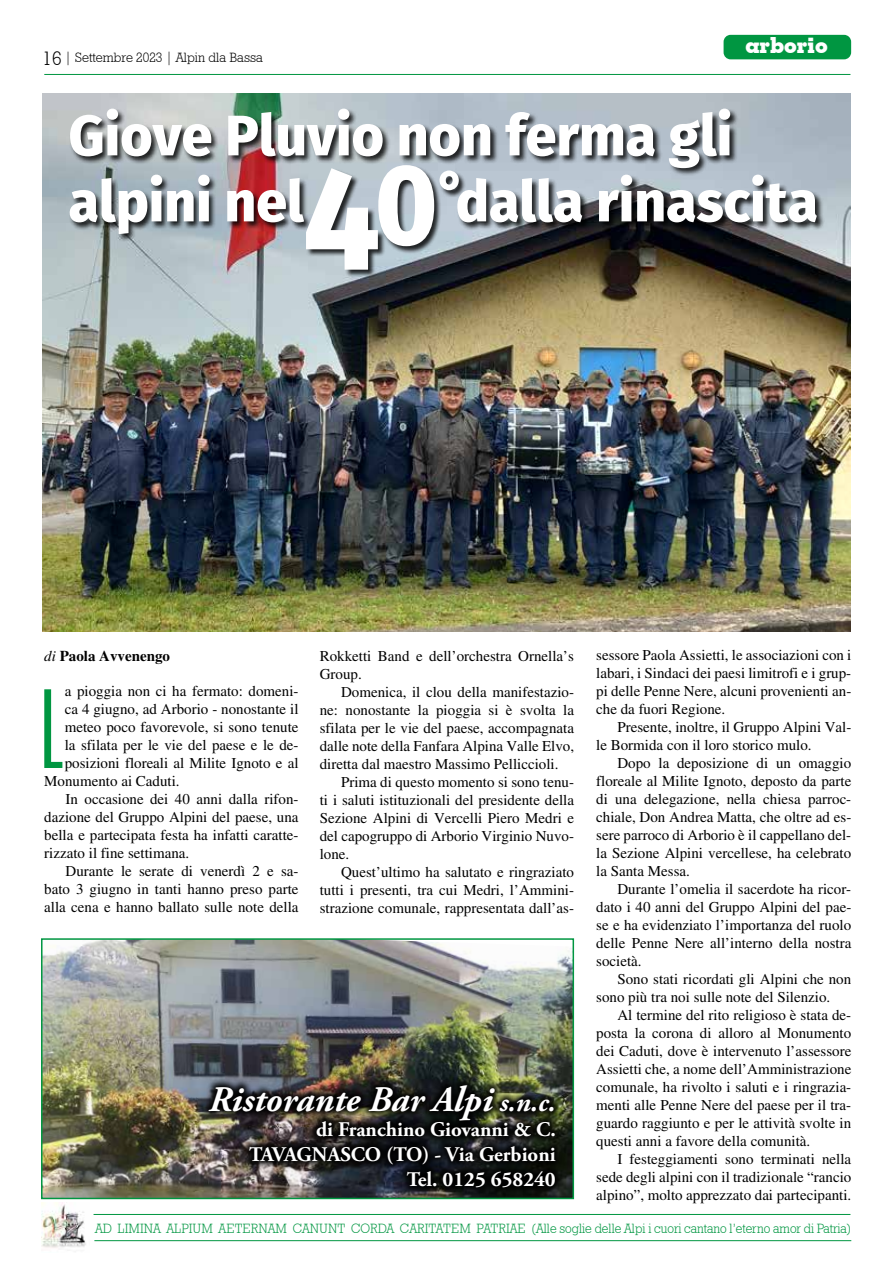
<style>
.page{position:relative;width:893px;height:1263px;background:#fff}
.page>*{position:absolute;margin:0;border:0;box-sizing:border-box;transform-origin:0 0}
.t1{font:800 145.5px "Fira Sans";color:#fff;scale:.93 1}
.t2{font:300 ultra-condensed 109.05px "Univers LT Std";color:#009641;scale:.95 1}
.t3{font:800 57px/66px "Fira Sans";color:#fff}
.t4{font:italic 700 36px "Adobe Garamond Pro";color:#fff}
.t5{font:700 22.2px "Geometric Slab 703 BT Xtra";color:#fff}
.t6{font:700 20.85px/24.9px "Adobe Garamond Pro";color:#fff;text-align:right}
.t7{font:15px/18px "Times LT Std";color:#000;text-align:justify}
.t8{font:700 15px "Times LT Std";color:#000}
.t9{font:13.5px "Geometric Slab 712 BT Light A";color:#009641;scale:.95 1}
.t10{font:13.5px "Geometric Slab 712 BT Light A";color:#000}
.s1{font-size:19.5px}
.s2{font-weight:400;font-style:italic}
.s3{font-size:27.75px}
</style>
<div class="page">
<hr style="left:44px;top:74px;width:806px;height:1px;background:#009641">
<div style="left:724px;top:35px;width:127px;height:24px;background:#009641;border-radius:7px"></div>
<img style="left:44px;top:941px;width:527px;height:255px">
<div style="left:41px;top:938px;width:533px;height:261px;border:2px solid #009641"></div>
<img style="left:200px;top:1076px;width:365px;height:120px">
<img style="left:43px;top:94px;width:808px;height:537px">
<div style="left:69px;top:108px;width:756px;height:134px;background:#000;opacity:.83"></div>
<div style="left:306px;top:165px;width:160px;height:112px;background:#000;opacity:.83"></div>
<hr style="left:94px;top:1240px;width:757px;height:1px;background:#009641">
<img style="left:42px;top:1202px;width:44px;height:46px">
<hr style="left:94px;top:1214px;width:756px;height:1px;background:#009641">
<p class="t10" style="left:43px;top:49px;width:222px"><span class="s1">16</span> | Settembre 2023 | Alpin dla Bassa</p>
<h3 class="t5" style="left:745px;top:32px;width:84px">arborio</h3>
<h3 class="t3" style="left:69px;top:98px;width:665px">Giove Pluvio non ferma gli alpini nel</h3>
<h1 class="t1" style="left:303px;top:93px;width:176px">4<sup>0</sup><sup>°</sup></h1>
<h3 class="t3" style="left:456px;top:164px;width:364px">dalla rinascita</h3>
<p class="t8" style="left:44px;top:647px;width:127px"><span class="s2">di</span> Paola Avvenengo</p>
<h2 class="t2" style="left:39px;top:672px;width:30px">L</h2>
<p class="t7" style="left:65px;top:682px;width:235px">a pioggia non ci ha fermato: domeni-</p>
<p class="t7" style="left:65px;top:700px;width:235px">ca 4 giugno, ad Arborio - nonostante il</p>
<p class="t7" style="left:65px;top:718px;width:235px">meteo poco favorevole, si sono tenute</p>
<p class="t7" style="left:65px;top:736px;width:235px">la sfilata per le vie del paese e le de-</p>
<p class="t7" style="left:65px;top:754px;width:235px">posizioni floreali al Milite Ignoto e al</p>
<p class="t7" style="left:44px;top:772px;width:137px">Monumento ai Caduti.</p>
<p class="t7" style="left:66px;top:790px;width:234px">In occasione dei 40 anni dalla rifon-</p>
<p class="t7" style="left:44px;top:808px;width:256px">dazione del Gruppo Alpini del paese, una</p>
<p class="t7" style="left:44px;top:826px;width:256px">bella e partecipata festa ha infatti caratte-</p>
<p class="t7" style="left:44px;top:844px;width:146px">rizzato il fine settimana.</p>
<p class="t7" style="left:66px;top:862px;width:234px">Durante le serate di venerdì 2 e sa-</p>
<p class="t7" style="left:44px;top:880px;width:256px">bato 3 giugno in tanti hanno preso parte</p>
<p class="t7" style="left:44px;top:898px;width:256px">alla cena e hanno ballato sulle note della</p>
<p class="t7" style="left:320px;top:647px;width:256px">Rokketti Band e dell’orchestra Ornella’s<br>Group.</p>
<p class="t7" style="left:320px;top:683px;width:256px;text-indent:21px">Domenica, il clou della manifestazio&shy;ne: nonostante la pioggia si è svolta la sfilata per le vie del paese, accompagnata dalle note della Fanfara Alpina Valle Elvo, diretta dal maestro Massimo Pelliccioli.</p>
<p class="t7" style="left:320px;top:773px;width:256px;text-indent:21px">Prima di questo momento si sono tenu&shy;ti i saluti istituzionali del presidente della Sezione Alpini di Vercelli Piero Medri e del capogruppo di Arborio Virginio Nuvo&shy;lone.</p>
<p class="t7" style="left:320px;top:863px;width:256px;text-indent:21px">Quest’ultimo ha salutato e ringraziato tutti i presenti, tra cui Medri, l’Ammini&shy;strazione comunale, rappresentata dall’as-</p>
<h3 class="t4" style="left:209px;top:1079px;width:349px">Ristorante Bar Alpi <span class="s3">s.n.c.</span></h3>
<h3 class="t6" style="left:249px;top:1117px;width:308px">di Franchino Giovanni &amp; C.<br>TAVAGNASCO (TO) - Via Gerbioni<br>Tel. 0125 658240</h3>
<p class="t7" style="left:596px;top:646px;width:257px">sessore Paola Assietti, le associazioni con i labari, i Sindaci dei paesi limitrofi e i grup&shy;pi delle Penne Nere, alcuni provenienti an&shy;che da fuori Regione.</p>
<p class="t7" style="left:596px;top:718px;width:257px;text-indent:21px">Presente, inoltre, il Gruppo Alpini Val&shy;le Bormida con il loro storico mulo.</p>
<p class="t7" style="left:596px;top:754px;width:257px;text-indent:21px">Dopo la deposizione di un omaggio floreale al Milite Ignoto, deposto da parte di una delegazione, nella chiesa parroc&shy;chiale, Don Andrea Matta, che oltre ad es&shy;sere parroco di Arborio è il cappellano del&shy;la Sezione Alpini vercellese, ha celebrato la Santa Messa.</p>
<p class="t7" style="left:596px;top:880px;width:257px;text-indent:21px">Durante l’omelia il sacerdote ha ricor&shy;dato i 40 anni del Gruppo Alpini del pae&shy;se e ha evidenziato l’importanza del ruolo delle Penne Nere all’interno della nostra società.</p>
<p class="t7" style="left:596px;top:970px;width:257px;text-indent:21px">Sono stati ricordati gli Alpini che non sono più tra noi sulle note del Silenzio.</p>
<p class="t7" style="left:596px;top:1006px;width:257px;text-indent:21px">Al termine del rito religioso è stata de&shy;posta la corona di alloro al Monumento dei Caduti, dove è intervenuto l’assessore Assietti che, a nome dell’Amministrazione comunale, ha rivolto i saluti e i ringrazia&shy;menti alle Penne Nere del paese per il tra&shy;guardo raggiunto e per le attività svolte in questi anni a favore della comunità.</p>
<p class="t7" style="left:596px;top:1150px;width:257px;text-indent:21px">I festeggiamenti sono terminati nella sede degli alpini con il tradizionale “rancio alpino”, molto apprezzato dai partecipanti.</p>
<p class="t9" style="left:95px;top:1220px;width:797px">AD LIMINA ALPIUM AETERNAM CANUNT CORDA CARITATEM PATRIAE (Alle soglie delle Alpi i cuori cantano l’eterno amor di Patria)</p>
</div>
